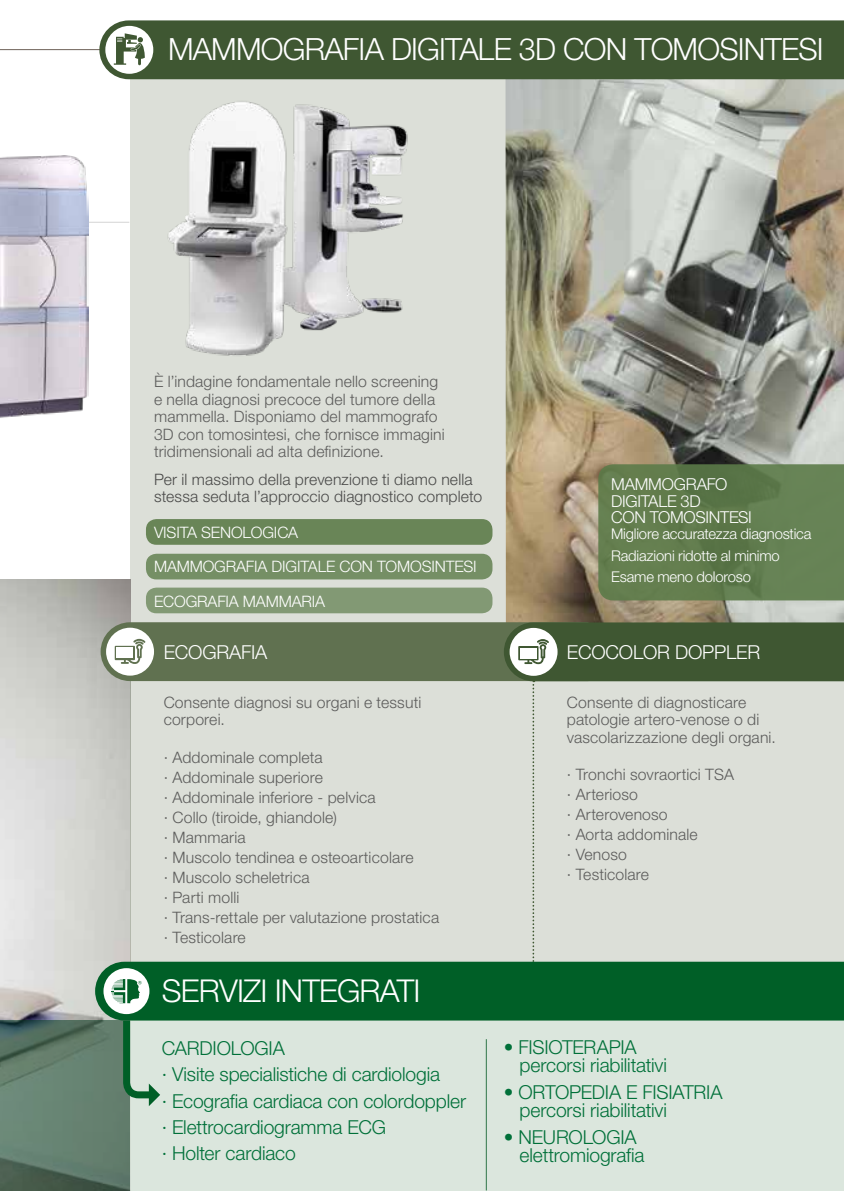
<style>
.page{position:relative;width:844px;height:1191px;background:#fff}
.page>*{position:absolute;margin:0;border:0;box-sizing:border-box;transform-origin:0 0}
.t1{font:300 31.5px "Helvetica Neue LT Std";letter-spacing:-.025em;color:#fff}
.t2{font:300 30.62px "Helvetica Neue LT Std";letter-spacing:-.025em;color:#fff}
.t3{font:300 19.25px/26.2px "Helvetica Neue LT Std";letter-spacing:-.01em;color:#007039}
.t4{font:300 19.25px "Helvetica Neue LT Std";letter-spacing:-.01em;color:#fff}
.t5{font:300 16.45px/16.4px "Helvetica Neue LT Std";letter-spacing:-.015em;color:#fff}
.t6{font:300 15.75px/19.9px "Helvetica Neue LT Std";letter-spacing:.01em;color:#5c5c5b}
.t7{font:300 15.75px/17.5px "Helvetica Neue LT Std";letter-spacing:.01em;color:#4a4a49}
.t8{font:300 15.75px/34.5px "Helvetica Neue LT Std";letter-spacing:-.01em;color:#fff}
.t9{font:300 14.88px/21.2px "Helvetica Neue LT Std";letter-spacing:-.015em;color:#fff}
</style>
<div class="page">
<hr style="left:0;top:49px;width:794px;height:1px;background:#6f6259">
<div style="left:130px;top:25px;width:713px;height:603px;background:#dcdfd8"></div>
<img style="left:0;top:579px;width:130px;height:441px">
<svg style="left:0;top:1020px;width:130px;height:171px;background:#5e7969"></svg>
<img style="left:505px;top:79px;width:338px;height:543px">
<div style="left:130px;top:997px;width:713px;height:194px;background:#d5e2d7"></div>
<img style="left:167px;top:101px;width:241px;height:255px">
<hr style="left:0;top:222px;width:129px;height:1px;background:#ccc">
<img style="left:0;top:155px;width:89px;height:263px">
<svg style="left:598px;top:464px;width:245px;height:136px;background:#627d4f"></svg>
<div style="left:95px;top:961px;width:748px;height:59px;background:#005f27"></div>
<div style="left:103px;top:968px;width:46px;height:46px;background:#fff;border-radius:50%"></div>
<hr style="left:486px;top:1039px;width:1px;height:151px;background:#368454">
<div style="left:99px;top:20px;width:744px;height:59px;background:#3f5732"></div>
<svg style="left:105px;top:26px;width:48px;height:48px"></svg>
<svg style="left:120px;top:1013px;width:43px;height:93px"></svg>
<svg style="left:101px;top:622px;width:742px;height:381px;background:#b1bfb0"></svg>
<div style="left:146px;top:519px;width:346px;height:26px;background:#698557;border-radius:10px"></div>
<div style="left:146px;top:554px;width:346px;height:25px;background:#758f65;border-radius:10px"></div>
<div style="left:146px;top:587px;width:346px;height:26px;background:#829974;border-radius:10px"></div>
<h2 class="t2" style="left:168px;top:31px;width:657px">MAMMOGRAFIA DIGITALE 3D CON TOMOSINTESI</h2>
<p class="t6" style="left:154px;top:372px;width:292px;line-height:17.5px">È l’indagine fondamentale nello screening e nella diagnosi precoce del tumore della mammella. Disponiamo del mammografo 3D con tomosintesi, che fornisce immagini tridimensionali ad alta definizione.</p>
<p class="t7" style="left:154px;top:470px;width:330px">Per il massimo della prevenzione ti diamo nella stessa seduta l’approccio diagnostico completo</p>
<p class="t8" style="left:154px;top:514px;width:324px">VISITA SENOLOGICA<br>MAMMOGRAFIA DIGITALE CON TOMOSINTESI<br>ECOGRAFIA MAMMARIA</p>
<p class="t4" style="left:164px;top:640px;width:105px">ECOGRAFIA</p>
<p class="t6" style="left:164px;top:693px;width:259px;line-height:17.5px">Consente diagnosi su organi e tessuti corporei.</p>
<p class="t6" style="left:164px;top:747px;width:277px">· Addominale completa<br>· Addominale superiore<br>· Addominale inferiore - pelvica<br>· Collo (tiroide, ghiandole)<br>· Mammaria<br>· Muscolo tendinea e osteoarticolare<br>· Muscolo scheletrica<br>· Parti molli<br>· Trans-rettale per valutazione prostatica · Testicolare</p>
<h1 class="t1" style="left:162px;top:972px;width:260px">SERVIZI INTEGRATI</h1>
<p class="t3" style="left:162px;top:1034px;width:306px">CARDIOLOGIA<br>· Visite specialistiche di cardiologia<br>· Ecografia cardiaca con colordoppler · Elettrocardiogramma ECG<br>· Holter cardiaco</p>
<p class="t5" style="left:611px;top:476px;width:142px">MAMMOGRAFO<br>DIGITALE 3D<br>CON TOMOSINTESI</p>
<p class="t9" style="left:611px;top:523px;width:202px">Migliore accuratezza diagnostica<br>Radiazioni ridotte al minimo<br>Esame meno doloroso</p>
<p class="t4" style="left:566px;top:640px;width:195px">ECOCOLOR DOPPLER</p>
<p class="t6" style="left:566px;top:693px;width:210px;line-height:17.5px">Consente di diagnosticare patologie artero-venose o di vascolarizzazione degli organi.</p>
<p class="t6" style="left:566px;top:764px;width:168px">· Tronchi sovraortici TSA · Arterioso<br>· Arterovenoso<br>· Aorta addominale<br>· Venoso<br>· Testicolare</p>
<p class="t3" style="left:519px;top:1038px;width:149px;line-height:17.5px;text-indent:-16px">• FISIOTERAPIA percorsi riabilitativi</p>
<p class="t3" style="left:519px;top:1083px;width:204px;line-height:17.5px;text-indent:-16px">• ORTOPEDIA E FISIATRIA percorsi riabilitativi</p>
<p class="t3" style="left:519px;top:1128px;width:126px;line-height:17.5px;text-indent:-16px">• NEUROLOGIA elettromiografia</p>
</div>
